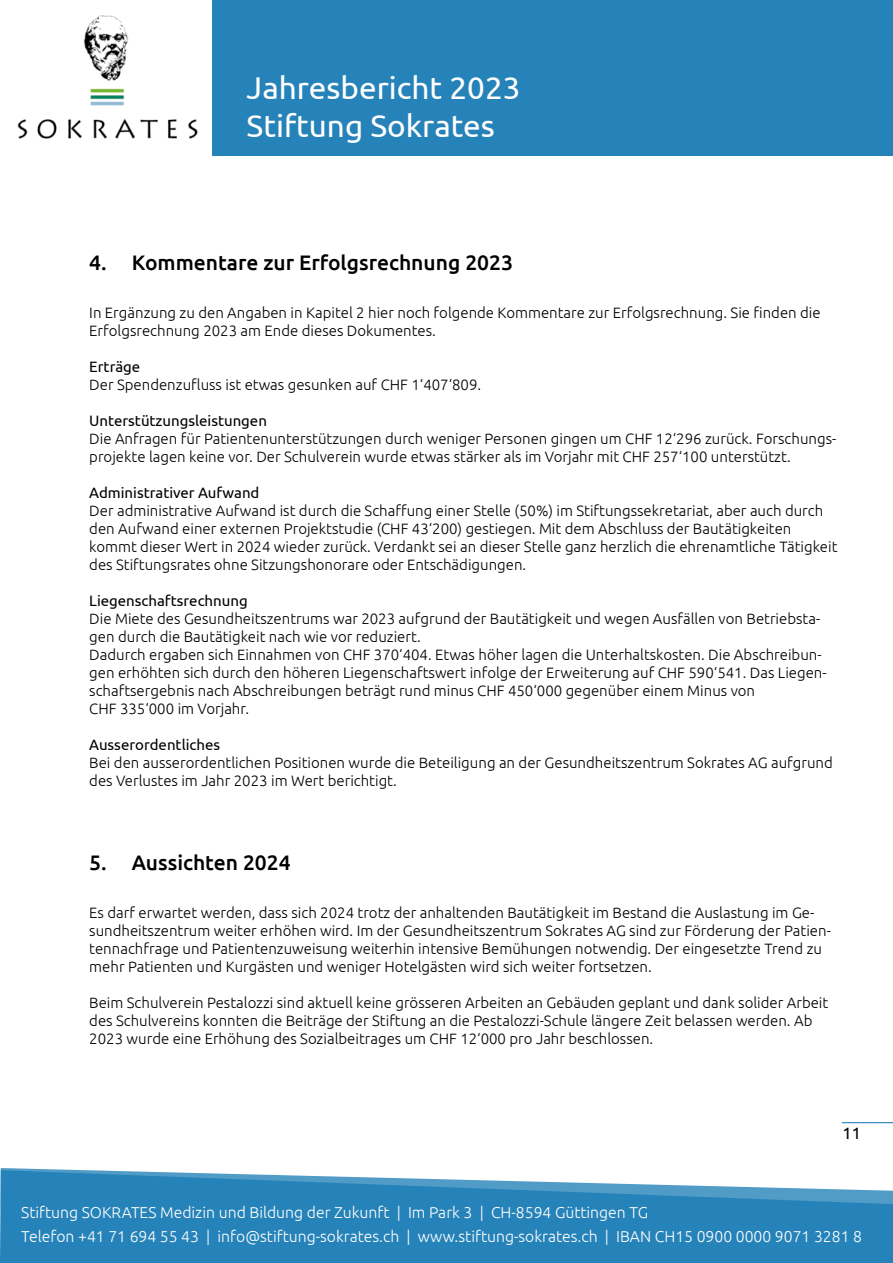
<style>
.page{position:relative;width:893px;height:1263px;background:#fff}
.page>*{position:absolute;margin:0;border:0;box-sizing:border-box;transform-origin:0 0}
.t1{font:31.5px/37.8px "Ubuntu";color:#fff}
.t2{font:500 21px "Ubuntu";color:#000}
.t3{font:16.5px "Ubuntu";color:#000}
.t4{font:300 15.75px/24px "Ubuntu";color:#fff}
.t5{font:300 15px/18px "Ubuntu";color:#000}
.t6{font:15px "Ubuntu";color:#000}
</style>
<div class="page">
<hr style="left:0;top:0;width:1px;height:155px;background:#2683b9">
<div style="left:0;top:1170px;width:893px;height:93px;background:#2683b9"></div>
<svg style="left:1px;top:1168px;width:892px;height:57px;fill:#2683b9"></svg>
<hr style="left:842px;top:1122px;width:51px;height:1px;background:#2683b9">
<img style="left:17px;top:15px;width:181px;height:124px">
<div style="left:213px;top:0;width:680px;height:155px;background:#2683b9"></div>
<h1 class="t1" style="left:247px;top:68px;width:275px">Jahresbericht 2023<br>Stiftung Sokrates</h1>
<h2 class="t2" style="left:89px;top:249px;width:425px">4. Kommentare zur Erfolgsrechnung 2023</h2>
<p class="t5" style="left:89px;top:303px;width:733px">In Ergänzung zu den Angaben in Kapitel 2 hier noch folgende Kommentare zur Erfolgsrechnung. Sie finden die<br>Erfolgsrechnung 2023 am Ende dieses Dokumentes.</p>
<p class="t6" style="left:89px;top:358px;width:53px">Erträge</p>
<p class="t5" style="left:89px;top:375px;width:393px">Der Spendenzufluss ist etwas gesunken auf CHF 1‘407‘809.</p>
<p class="t6" style="left:89px;top:412px;width:179px">Unterstützungsleistungen</p>
<p class="t5" style="left:89px;top:429px;width:749px">Die Anfragen für Patientenunterstützungen durch weniger Personen gingen um CHF 12‘296 zurück. Forschungs&shy;projekte lagen keine vor. Der Schulverein wurde etwas stärker als im Vorjahr mit CHF 257‘100 unterstützt.</p>
<p class="t6" style="left:89px;top:484px;width:172px">Administrativer Aufwand</p>
<p class="t5" style="left:89px;top:501px;width:750px">Der administrative Aufwand ist durch die Schaffung einer Stelle (50%) im Stiftungssekretariat, aber auch durch den Aufwand einer externen Projektstudie (CHF 43‘200) gestiegen. Mit dem Abschluss der Bautätigkeiten kommt dieser Wert in 2024 wieder zurück. Verdankt sei an dieser Stelle ganz herzlich die ehrenamtliche Tätigkeit des Stiftungsrates ohne Sitzungshonorare oder Entschädigungen.</p>
<p class="t6" style="left:89px;top:592px;width:160px">Liegenschaftsrechnung</p>
<p class="t5" style="left:89px;top:609px;width:739px">Die Miete des Gesundheitszentrums war 2023 aufgrund der Bautätigkeit und wegen Ausfällen von Betriebsta&shy;gen durch die Bautätigkeit nach wie vor reduziert.<br>Dadurch ergaben sich Einnahmen von CHF 370‘404. Etwas höher lagen die Unterhaltskosten. Die Abschreibun&shy;gen erhöhten sich durch den höheren Liegenschaftswert infolge der Erweiterung auf CHF 590‘541. Das Liegen&shy;schaftsergebnis nach Abschreibungen beträgt rund minus CHF 450‘000 gegenüber einem Minus von<br>CHF 335‘000 im Vorjahr.</p>
<p class="t6" style="left:89px;top:736px;width:132px">Ausserordentliches</p>
<p class="t5" style="left:89px;top:753px;width:745px">Bei den ausserordentlichen Positionen wurde die Beteiligung an der Gesundheitszentrum Sokrates AG aufgrund des Verlustes im Jahr 2023 im Wert berichtigt.</p>
<h2 class="t2" style="left:89px;top:849px;width:203px">5. Aussichten 2024</h2>
<p class="t5" style="left:89px;top:903px;width:743px">Es darf erwartet werden, dass sich 2024 trotz der anhaltenden Bautätigkeit im Bestand die Auslastung im Ge&shy;sundheitszentrum weiter erhöhen wird. Im der Gesundheitszentrum Sokrates AG sind zur Förderung der Patien&shy;tennachfrage und Patientenzuweisung weiterhin intensive Bemühungen notwendig. Der eingesetzte Trend zu mehr Patienten und Kurgästen und weniger Hotelgästen wird sich weiter fortsetzen.</p>
<p class="t5" style="left:89px;top:993px;width:740px">Beim Schulverein Pestalozzi sind aktuell keine grösseren Arbeiten an Gebäuden geplant und dank solider Arbeit des Schulvereins konnten die Beiträge der Stiftung an die Pestalozzi-Schule längere Zeit belassen werden. Ab<br>2023 wurde eine Erhöhung des Sozialbeitrages um CHF 12‘000 pro Jahr beschlossen.</p>
<p class="t3" style="left:842px;top:1123px;width:20px">11</p>
<p class="t4" style="left:21px;top:1200px;width:842px">Stiftung SOKRATES Medizin und Bildung der Zukunft | Im Park 3 | CH-8594 Güttingen TG<br>Telefon +41 71 694 55 43 | info@stiftung-sokrates.ch | www.stiftung-sokrates.ch | IBAN CH15 0900 0000 9071 3281 8</p>
</div>
